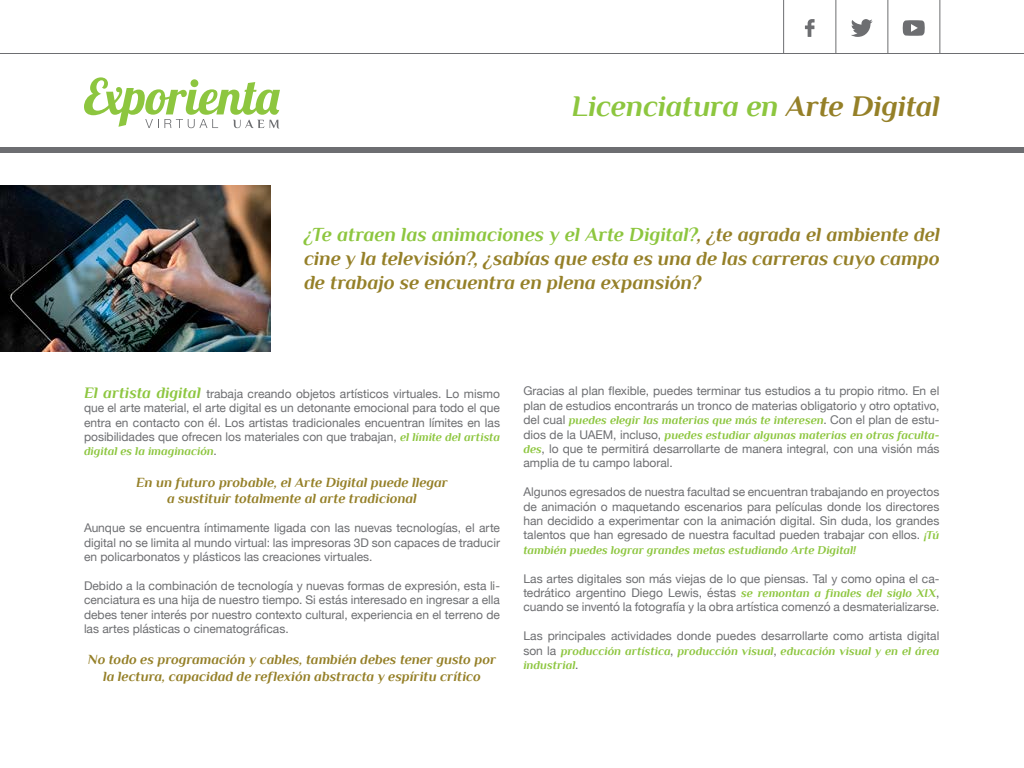
<style>
.page{position:relative;width:1024px;height:768px;background:#fff}
.page>*{position:absolute;margin:0;border:0;box-sizing:border-box;transform-origin:0 0}
.t1{font:italic 700 30px "Philosopher";letter-spacing:-.005em;color:#8dc63f}
.t2{font:italic 700 20px/24px "Philosopher";color:#958028;text-align:justify}
.t3{font:italic 700 14px/16.8px "Philosopher";color:#958028;text-align:center}
.t4{font:12px/14.4px "Helvetica Neue";color:#6d6e71;text-align:justify}
.t5{font:italic 700 12px/14.4px "Philosopher";color:#8dc63f}
.s1{color:#958028}
.s2{color:#8dc63f}
.s3{font-family:"Philosopher";font-weight:700;font-style:italic;font-size:16px;color:#8dc63f}
.s4{font-family:"Philosopher";font-weight:700;font-style:italic;color:#8dc63f}
.s5{font-family:"Helvetica Neue";font-weight:400;font-style:normal;color:#6d6e71}
</style>
<div class="page">
<svg style="left:84px;top:77px;width:196px;height:52px"></svg>
<div style="left:0;top:147px;width:1024px;height:6px;background:#6d6e71"></div>
<hr style="left:0;top:53px;width:1024px;height:1px;background:#6d6e71">
<svg style="left:851px;top:19px;width:22px;height:18px"></svg>
<svg style="left:903px;top:20px;width:22px;height:16px"></svg>
<svg style="left:805px;top:19px;width:10px;height:18px"></svg>
<hr style="left:783px;top:0;width:1px;height:54px;background:#6d6e71">
<hr style="left:836px;top:0;width:1px;height:54px;background:#6d6e71">
<hr style="left:888px;top:0;width:1px;height:54px;background:#6d6e71">
<hr style="left:940px;top:0;width:1px;height:54px;background:#6d6e71">
<img style="left:0;top:185px;width:271px;height:167px">
<h1 class="t1" style="left:571px;top:91px;width:370px">Licenciatura en <span class="s1">Arte Digital</span></h1>
<h2 class="t2" style="left:304px;top:223px;width:638px"><span class="s2">¿Te atraen las animaciones y el Arte Digital?</span>, ¿te agrada el ambiente del cine y la televisión?, ¿sabías que esta es una de las carreras cuyo campo de trabajo se encuentra en plena expansión?</h2>
<p class="t4" style="left:84px;top:387px;width:418px"><span class="s3">El artista digital</span> trabaja creando objetos artísticos virtuales. Lo mismo que el arte material, el arte digital es un detonante emocional para todo el que entra en contacto con él. Los artistas tradicionales encuentran límites en las posibilidades que ofrecen los materiales con que trabajan, <span class="s4">el límite del artista</span></p>
<p class="t5" style="left:84px;top:444px;width:134px">digital es la imaginación<span class="s5">.</span></p>
<p class="t3" style="left:136px;top:474px;width:313px">En un futuro probable, el Arte Digital puede llegar a sustituir totalmente al arte tradicional</p>
<p class="t4" style="left:84px;top:521px;width:418px">Aunque se encuentra íntimamente ligada con las nuevas tecnologías, el arte digital no se limita al mundo virtual: las impresoras 3D son capaces de traducir en policarbonatos y plásticos las creaciones virtuales.</p>
<p class="t4" style="left:84px;top:579px;width:418px">Debido a la combinación de tecnología y nuevas formas de expresión, esta li&shy;cenciatura es una hija de nuestro tiempo. Si estás interesado en ingresar a ella debes tener interés por nuestro contexto cultural, experiencia en el terreno de las artes plásticas o cinematográficas.</p>
<p class="t3" style="left:88px;top:651px;width:410px">No todo es programación y cables, también debes tener gusto por la lectura, capacidad de reflexión abstracta y espíritu crítico</p>
<p class="t4" style="left:523px;top:385px;width:418px">Gracias al plan flexible, puedes terminar tus estudios a tu propio ritmo. En el plan de estudios encontrarás un tronco de materias obligatorio y otro optativo,</p>
<p class="t5" style="left:523px;top:413px;width:418px"><span class="s5">del cual</span> puedes elegir las materias que más te interesen<span class="s5">. Con el plan de estu&shy;dios de la UAEM, incluso,</span> puedes estudiar algunas materias en otras faculta-</p>
<p class="t4" style="left:523px;top:442px;width:418px"><span class="s4">des</span>, lo que te permitirá desarrollarte de manera integral, con una visión más amplia de tu campo laboral.</p>
<p class="t4" style="left:523px;top:485px;width:418px">Algunos egresados de nuestra facultad se encuentran trabajando en proyectos de animación o maquetando escenarios para películas donde los directores han decidido a experimentar con la animación digital. Sin duda, los grandes talentos que han egresado de nuestra facultad pueden trabajar con ellos. <span class="s4">¡Tú</span></p>
<p class="t5" style="left:523px;top:543px;width:334px">también puedes lograr grandes metas estudiando Arte Digital!</p>
<p class="t4" style="left:523px;top:572px;width:418px">Las artes digitales son más viejas de lo que piensas. Tal y como opina el ca&shy;tedrático argentino Diego Lewis, éstas <span class="s4">se remontan a finales del siglo XIX</span>, cuando se inventó la fotografía y la obra artística comenzó a desmaterializarse.</p>
<p class="t4" style="left:523px;top:629px;width:417px">Las principales actividades donde puedes desarrollarte como artista digital</p>
<p class="t5" style="left:523px;top:644px;width:418px"><span class="s5">son la</span> producción artística<span class="s5">,</span> producción visual<span class="s5">,</span> educación visual y en el área industrial<span class="s5">.</span></p>
</div>
